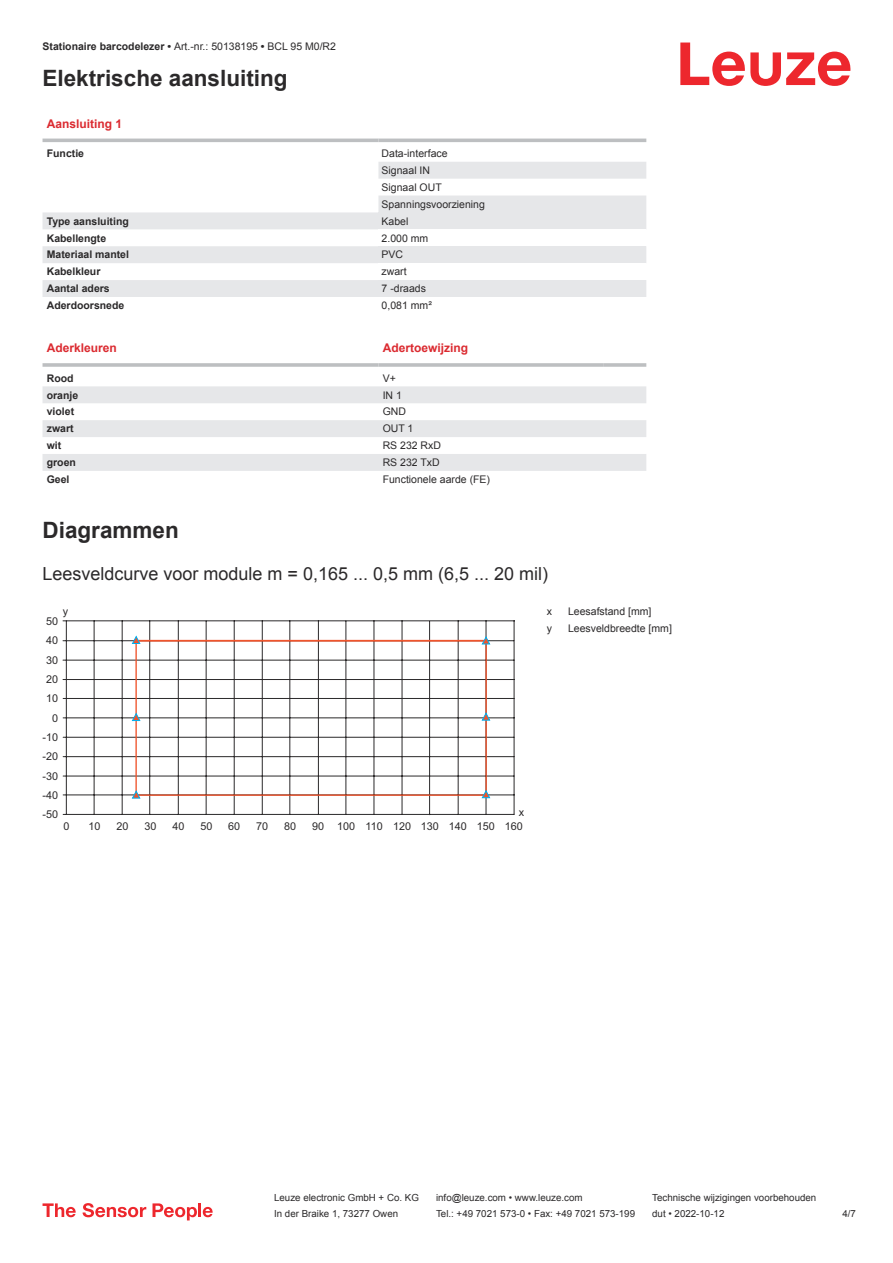
<style>
.page{position:relative;width:893px;height:1263px;background:#fff}
.page>*{position:absolute;margin:0;border:0;box-sizing:border-box;transform-origin:0 0}
.t1{font:700 22.5px "Arial";color:#2b292a}
.t2{font:18px "Arial";color:#2b292a}
.t3{font:700 12px "Arial";color:#db2a30}
.t4{font:10.8px/19.4px "Arial";color:#2b292a;text-align:right}
.t5{font:10.5px/17px "Arial";color:#2b292a}
.t6{font:700 10.5px "Arial";color:#2b292a}
.t7{font:9.75px "Arial";color:#2b292a}
.s1{font-weight:700}
</style>
<div class="page">
<svg style="left:680px;top:43px;width:170px;height:43px"></svg>
<svg style="left:43px;top:138px;width:603px;height:1px"></svg>
<svg style="left:43px;top:212px;width:335px;height:85px;fill:#e6e7e9"></svg>
<hr style="left:43px;top:139px;width:335px;height:3px;background:#bdbfc1">
<hr style="left:378px;top:139px;width:268px;height:3px;background:#bdbfc1">
<svg style="left:378px;top:162px;width:268px;height:50px"></svg>
<div style="left:378px;top:212px;width:268px;height:17px;background:#e6e7e9"></div>
<div style="left:378px;top:246px;width:268px;height:17px;background:#e6e7e9"></div>
<div style="left:378px;top:280px;width:268px;height:17px;background:#e6e7e9"></div>
<svg style="left:43px;top:386px;width:603px;height:85px;fill:#e6e7e9"></svg>
<hr style="left:43px;top:363px;width:335px;height:4px;background:#bdbfc1">
<hr style="left:378px;top:363px;width:226px;height:4px;background:#c9cbcc">
<hr style="left:604px;top:363px;width:42px;height:4px;background:#bdbfc1">
<svg style="left:43px;top:1203px;width:33px;height:14px"></svg>
<svg style="left:83px;top:1203px;width:63px;height:14px"></svg>
<svg style="left:153px;top:1203px;width:44px;height:17px"></svg>
<hr style="left:198px;top:1203px;width:3px;height:14px;background:#ed272d">
<svg style="left:203px;top:1207px;width:10px;height:10px"></svg>
<hr style="left:94px;top:621px;width:1px;height:193px;background:#2b292a">
<hr style="left:63px;top:679px;width:451px;height:1px;background:#2b292a">
<hr style="left:63px;top:660px;width:451px;height:1px;background:#2b292a">
<hr style="left:63px;top:640px;width:451px;height:1px;background:#2b292a">
<hr style="left:63px;top:621px;width:452px;height:1px;background:#2b292a">
<hr style="left:122px;top:621px;width:1px;height:193px;background:#2b292a">
<hr style="left:149px;top:621px;width:1px;height:193px;background:#2b292a">
<hr style="left:178px;top:621px;width:1px;height:193px;background:#2b292a">
<hr style="left:234px;top:621px;width:1px;height:193px;background:#2b292a">
<hr style="left:206px;top:621px;width:1px;height:193px;background:#2b292a">
<hr style="left:262px;top:621px;width:1px;height:193px;background:#2b292a">
<hr style="left:290px;top:621px;width:1px;height:193px;background:#2b292a">
<hr style="left:318px;top:621px;width:1px;height:193px;background:#2b292a">
<hr style="left:374px;top:621px;width:1px;height:193px;background:#2b292a">
<hr style="left:346px;top:621px;width:1px;height:193px;background:#2b292a">
<hr style="left:402px;top:621px;width:1px;height:193px;background:#2b292a">
<hr style="left:429px;top:621px;width:1px;height:194px;background:#2b292a">
<hr style="left:458px;top:621px;width:1px;height:193px;background:#2b292a">
<hr style="left:486px;top:621px;width:1px;height:193px;background:#2b292a">
<hr style="left:514px;top:621px;width:1px;height:193px;background:#2b292a">
<hr style="left:66px;top:621px;width:1px;height:193px;background:#2b292a">
<hr style="left:63px;top:737px;width:451px;height:1px;background:#2b292a">
<hr style="left:63px;top:718px;width:451px;height:1px;background:#2b292a">
<hr style="left:63px;top:698px;width:451px;height:1px;background:#2b292a">
<hr style="left:63px;top:795px;width:451px;height:1px;background:#2b292a">
<hr style="left:63px;top:776px;width:451px;height:1px;background:#2b292a">
<hr style="left:63px;top:756px;width:451px;height:1px;background:#2b292a">
<hr style="left:63px;top:814px;width:451px;height:1px;background:#2b292a">
<hr style="left:136px;top:794px;width:350px;height:2px;background:#f0542c">
<hr style="left:136px;top:640px;width:350px;height:1px;background:#f0542c">
<hr style="left:485px;top:639px;width:2px;height:156px;background:#f0542c">
<hr style="left:135px;top:640px;width:2px;height:155px;background:#f0542c">
<svg style="left:131px;top:635px;width:10px;height:9px"></svg>
<svg style="left:131px;top:712px;width:10px;height:9px"></svg>
<svg style="left:131px;top:790px;width:10px;height:9px"></svg>
<svg style="left:481px;top:636px;width:10px;height:9px"></svg>
<svg style="left:481px;top:712px;width:10px;height:9px"></svg>
<svg style="left:481px;top:790px;width:10px;height:9px"></svg>
<p class="t5" style="left:43px;top:39px;width:295px"><span class="s1">Stationaire barcodelezer •</span> Art.-nr.: 50138195 <span class="s1">•</span> BCL 95 M0/R2</p>
<h1 class="t1" style="left:43px;top:70px;width:247px">Elektrische aansluiting</h1>
<p class="t3" style="left:47px;top:119px;width:77px">Aansluiting 1</p>
<p class="t6" style="left:47px;top:149px;width:39px">Functie</p>
<p class="t5" style="left:382px;top:146px;width:105px">Data-interface<br>Signaal IN<br>Signaal OUT<br>Spanningsvoorziening</p>
<p class="t6" style="left:47px;top:217px;width:84px">Type aansluiting</p>
<p class="t5" style="left:382px;top:213px;width:28px">Kabel</p>
<p class="t6" style="left:47px;top:234px;width:61px">Kabellengte</p>
<p class="t5" style="left:382px;top:230px;width:48px">2.000 mm</p>
<p class="t6" style="left:47px;top:251px;width:84px">Materiaal mantel</p>
<p class="t5" style="left:382px;top:247px;width:23px">PVC</p>
<p class="t6" style="left:47px;top:268px;width:55px">Kabelkleur</p>
<p class="t5" style="left:382px;top:264px;width:27px">zwart</p>
<p class="t6" style="left:47px;top:285px;width:65px">Aantal aders</p>
<p class="t5" style="left:382px;top:281px;width:46px">7 -draads</p>
<p class="t6" style="left:47px;top:302px;width:79px">Aderdoorsnede</p>
<p class="t5" style="left:382px;top:298px;width:52px">0,081 mm²</p>
<p class="t3" style="left:47px;top:344px;width:72px">Aderkleuren</p>
<p class="t3" style="left:383px;top:344px;width:87px">Adertoewijzing</p>
<p class="t6" style="left:47px;top:374px;width:28px">Rood</p>
<p class="t5" style="left:383px;top:370px;width:15px">V+</p>
<p class="t6" style="left:47px;top:391px;width:33px">oranje</p>
<p class="t5" style="left:383px;top:387px;width:21px">IN 1</p>
<p class="t6" style="left:47px;top:408px;width:29px">violet</p>
<p class="t5" style="left:383px;top:404px;width:25px">GND</p>
<p class="t6" style="left:47px;top:425px;width:28px">zwart</p>
<p class="t5" style="left:383px;top:421px;width:32px">OUT 1</p>
<p class="t6" style="left:47px;top:442px;width:16px">wit</p>
<p class="t5" style="left:383px;top:438px;width:60px">RS 232 RxD</p>
<p class="t6" style="left:47px;top:458px;width:31px">groen</p>
<p class="t5" style="left:383px;top:455px;width:58px">RS 232 TxD</p>
<p class="t6" style="left:47px;top:475px;width:24px">Geel</p>
<p class="t5" style="left:383px;top:472px;width:109px">Functionele aarde (FE)</p>
<h1 class="t1" style="left:43px;top:521px;width:138px">Diagrammen</h1>
<h2 class="t2" style="left:43px;top:567px;width:507px">Leesveldcurve voor module m = 0,165 ... 0,5 mm (6,5 ... 20 mil)</h2>
<p class="t4" style="left:43px;top:613px;width:17px">50<br>40<br>30<br>20<br>10<br>0 -10 -20 -30 -40 -50</p>
<p class="t4" style="left:64px;top:817px;width:8px">0</p>
<p class="t4" style="left:89px;top:817px;width:14px">10</p>
<p class="t4" style="left:116px;top:817px;width:14px">20</p>
<p class="t4" style="left:144px;top:817px;width:14px">30</p>
<p class="t4" style="left:172px;top:817px;width:14px">40</p>
<p class="t4" style="left:200px;top:817px;width:14px">50</p>
<p class="t4" style="left:228px;top:817px;width:14px">60</p>
<p class="t4" style="left:256px;top:817px;width:14px">70</p>
<p class="t4" style="left:284px;top:817px;width:14px">80</p>
<p class="t4" style="left:312px;top:817px;width:212px">90 100 110 120 130 140 150 160</p>
<p class="t4" style="left:63px;top:602px;width:7px">y</p>
<p class="t5" style="left:547px;top:604px;width:7px">x</p>
<p class="t5" style="left:568px;top:604px;width:85px">Leesafstand [mm]</p>
<p class="t5" style="left:547px;top:621px;width:7px">y</p>
<p class="t5" style="left:568px;top:621px;width:105px">Leesveldbreedte [mm]</p>
<p class="t4" style="left:519px;top:804px;width:7px">x</p>
<p class="t7" style="left:274px;top:1194px;width:146px">Leuze electronic GmbH + Co. KG</p>
<p class="t7" style="left:436px;top:1194px;width:148px">info@leuze.com • www.leuze.com</p>
<p class="t7" style="left:652px;top:1194px;width:166px">Technische wijzigingen voorbehouden</p>
<p class="t7" style="left:274px;top:1210px;width:126px">In der Braike 1, 73277 Owen</p>
<p class="t7" style="left:436px;top:1210px;width:201px">Tel.: +49 7021 573-0 • Fax: +49 7021 573-199</p>
<p class="t7" style="left:652px;top:1210px;width:74px">dut • 2022-10-12</p>
<p class="t7" style="left:842px;top:1210px;width:15px">4 /7</p>
</div>
